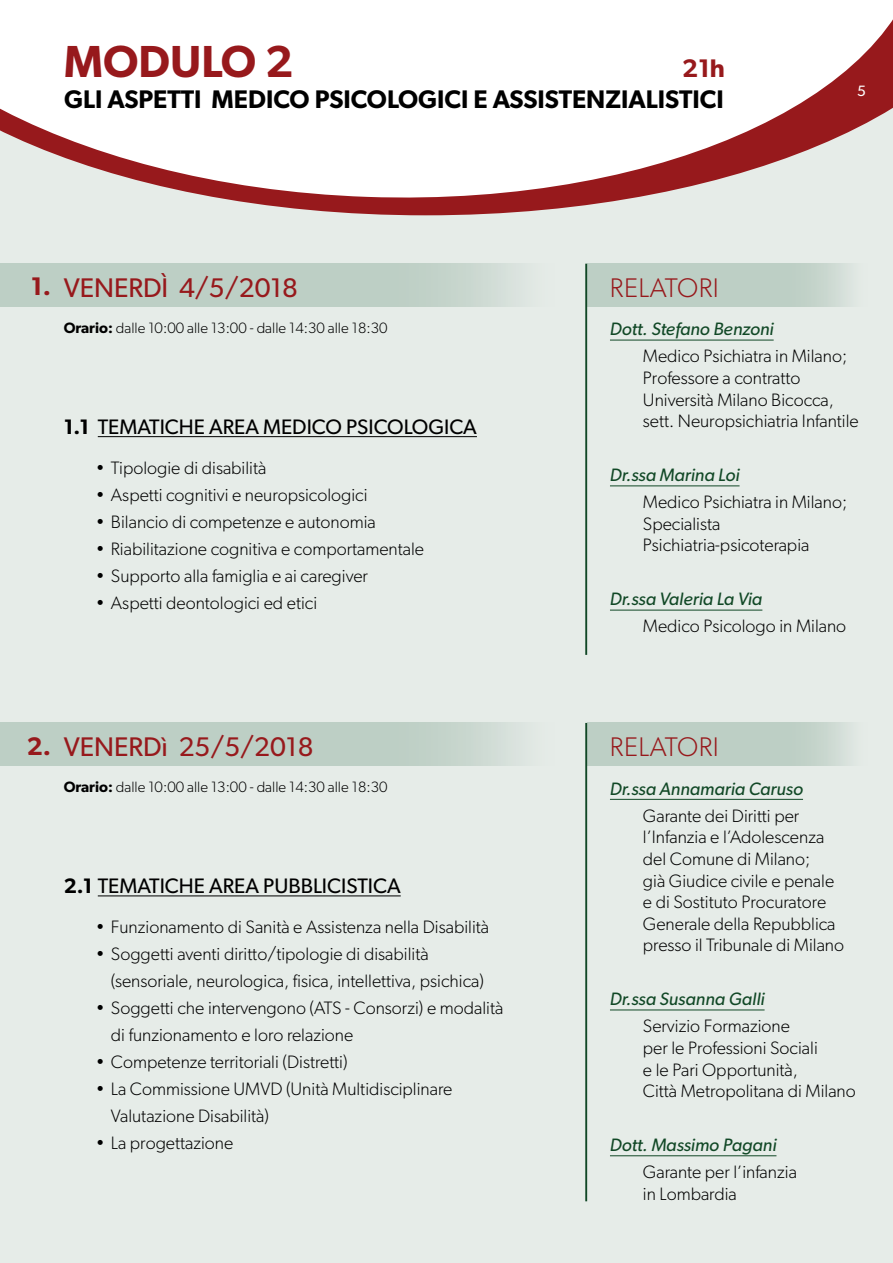
<style>
.page{position:relative;width:893px;height:1263px;background:#e6ece8}
.page>*{position:absolute;margin:0;border:0;box-sizing:border-box;transform-origin:0 0}
.t1{font:600 45px "Gibson";color:#97191c}
.t2{font:27px "Gibson";color:#97191c}
.t3{font:300 27px "Gibson";letter-spacing:.02em;color:#97191c}
.t4{font:600 25.5px "Gibson";color:#000}
.t5{font:600 25.5px "Gibson";color:#97191c}
.t6{font:21px "Gibson";color:#000}
.t7{font:300 18px/21.6px "Gibson";color:#000}
.t8{font:italic 18px "Gibson";color:#114826}
.t9{font:300 15px "Gibson";color:#000}
.t10{font:15px "Gibson";color:#fff}
.s1{font-weight:600}
</style>
<div class="page">
<svg style="left:282px;top:207px;width:288px;height:8px;fill:#97191c"></svg>
<svg style="left:0;top:0;width:893px;height:207px;background:#efe0e0"></svg>
<hr style="left:610px;top:340px;width:164px;height:1px;background:#114826">
<hr style="left:610px;top:485px;width:130px;height:1px;background:#114826">
<hr style="left:610px;top:610px;width:152px;height:1px;background:#114826">
<hr style="left:98px;top:436px;width:379px;height:1px;background:#000">
<svg style="left:0;top:264px;width:520px;height:42px;background:#bfd0c7"></svg>
<svg style="left:587px;top:264px;width:263px;height:42px;background:#bfd0c7"></svg>
<hr style="left:585px;top:264px;width:2px;height:391px;background:#114826">
<hr style="left:610px;top:799px;width:193px;height:1px;background:#114826">
<hr style="left:610px;top:1009px;width:155px;height:1px;background:#114826">
<hr style="left:610px;top:1155px;width:166px;height:1px;background:#114826">
<hr style="left:98px;top:895px;width:303px;height:1px;background:#000">
<svg style="left:0;top:723px;width:520px;height:42px;background:#bfd0c7"></svg>
<svg style="left:587px;top:723px;width:263px;height:42px;background:#bfd0c7"></svg>
<hr style="left:585px;top:723px;width:2px;height:478px;background:#114826">
<p class="t1" style="left:64px;top:35px;width:231px">MODULO 2</p>
<p class="t5" style="left:682px;top:53px;width:44px">21h</p>
<p class="t4" style="left:64px;top:84px;width:661px">GLI ASPETTI MEDICO PSICOLOGICI E ASSISTENZIALISTICI</p>
<p class="t10" style="left:857px;top:82px;width:10px">5</p>
<p class="t5" style="left:31px;top:271px;width:22px">1.</p>
<p class="t2" style="left:64px;top:271px;width:236px">VENERDÌ 4/5/2018</p>
<p class="t3" style="left:610px;top:271px;width:111px">RELATORI</p>
<p class="t9" style="left:64px;top:318px;width:325px"><span class="s1">Orario:</span> dalle 10:00 alle 13:00 - dalle 14:30 alle 18:30</p>
<p class="t8" style="left:610px;top:318px;width:165px">Dott. Stefano Benzoni</p>
<p class="t7" style="left:643px;top:345px;width:206px">Medico Psichiatra in Milano;</p>
<p class="t7" style="left:643px;top:367px;width:217px">Professore a contratto<br>Università Milano Bicocca, sett. Neuropsichiatria Infantile</p>
<p class="t8" style="left:610px;top:464px;width:131px">Dr.ssa Marina Loi</p>
<p class="t7" style="left:643px;top:491px;width:206px">Medico Psichiatra in Milano;</p>
<p class="t7" style="left:643px;top:513px;width:79px">Specialista</p>
<p class="t7" style="left:643px;top:534px;width:168px">Psichiatria-psicoterapia</p>
<p class="t8" style="left:610px;top:588px;width:154px">Dr.ssa Valeria La Via</p>
<p class="t7" style="left:643px;top:615px;width:205px">Medico Psicologo in Milano</p>
<p class="t6" style="left:64px;top:414px;width:415px"><span class="s1">1.1</span> TEMATICHE AREA MEDICO PSICOLOGICA</p>
<p class="t7" style="left:96px;top:456px;width:172px">• Tipologie di disabilità</p>
<p class="t7" style="left:96px;top:483px;width:273px">• Aspetti cognitivi e neuropsicologici</p>
<p class="t7" style="left:96px;top:510px;width:282px">• Bilancio di competenze e autonomia</p>
<p class="t7" style="left:96px;top:537px;width:330px">• Riabilitazione cognitiva e comportamentale</p>
<p class="t7" style="left:96px;top:564px;width:274px">• Supporto alla famiglia e ai caregiver</p>
<p class="t7" style="left:96px;top:591px;width:223px">• Aspetti deontologici ed etici</p>
<p class="t5" style="left:27px;top:730px;width:26px">2.</p>
<p class="t2" style="left:64px;top:730px;width:251px">VENERDì 25/5/2018</p>
<p class="t3" style="left:610px;top:730px;width:111px">RELATORI</p>
<p class="t9" style="left:64px;top:778px;width:325px"><span class="s1">Orario:</span> dalle 10:00 alle 13:00 - dalle 14:30 alle 18:30</p>
<p class="t8" style="left:610px;top:778px;width:195px">Dr.ssa Annamaria Caruso</p>
<p class="t7" style="left:643px;top:804px;width:158px">Garante dei Diritti per</p>
<p class="t7" style="left:643px;top:826px;width:183px">l’Infanzia e l’Adolescenza</p>
<p class="t7" style="left:643px;top:848px;width:169px">del Comune di Milano;</p>
<p class="t7" style="left:643px;top:869px;width:193px">già Giudice civile e penale</p>
<p class="t7" style="left:643px;top:891px;width:194px">e di Sostituto Procuratore<br>Generale della Repubblica</p>
<p class="t7" style="left:643px;top:934px;width:203px">presso il Tribunale di Milano</p>
<p class="t8" style="left:610px;top:988px;width:156px">Dr.ssa Susanna Galli</p>
<p class="t7" style="left:643px;top:1015px;width:148px">Servizio Formazione</p>
<p class="t7" style="left:643px;top:1037px;width:176px">per le Professioni Sociali</p>
<p class="t7" style="left:643px;top:1058px;width:157px">e le Pari Opportunità,</p>
<p class="t7" style="left:643px;top:1080px;width:214px">Città Metropolitana di Milano</p>
<p class="t8" style="left:610px;top:1134px;width:168px">Dott. Massimo Pagani</p>
<p class="t7" style="left:643px;top:1161px;width:155px">Garante per l’infanzia</p>
<p class="t7" style="left:643px;top:1182px;width:95px">in Lombardia</p>
<p class="t6" style="left:64px;top:873px;width:338px"><span class="s1">2.1</span> TEMATICHE AREA PUBBLICISTICA</p>
<p class="t7" style="left:96px;top:916px;width:395px">• Funzionamento di Sanità e Assistenza nella Disabilità</p>
<p class="t7" style="left:96px;top:943px;width:334px">• Soggetti aventi diritto/tipologie di disabilità</p>
<p class="t7" style="left:111px;top:970px;width:375px">(sensoriale, neurologica, fisica, intellettiva, psichica)</p>
<p class="t7" style="left:96px;top:997px;width:409px">• Soggetti che intervengono (ATS - Consorzi) e modalità</p>
<p class="t7" style="left:111px;top:1024px;width:244px">di funzionamento e loro relazione</p>
<p class="t7" style="left:96px;top:1051px;width:253px">• Competenze territoriali (Distretti)</p>
<p class="t7" style="left:96px;top:1078px;width:358px">• La Commissione UMVD (Unità Multidisciplinare</p>
<p class="t7" style="left:111px;top:1105px;width:160px">Valutazione Disabilità)</p>
<p class="t7" style="left:96px;top:1132px;width:139px">• La progettazione</p>
</div>
